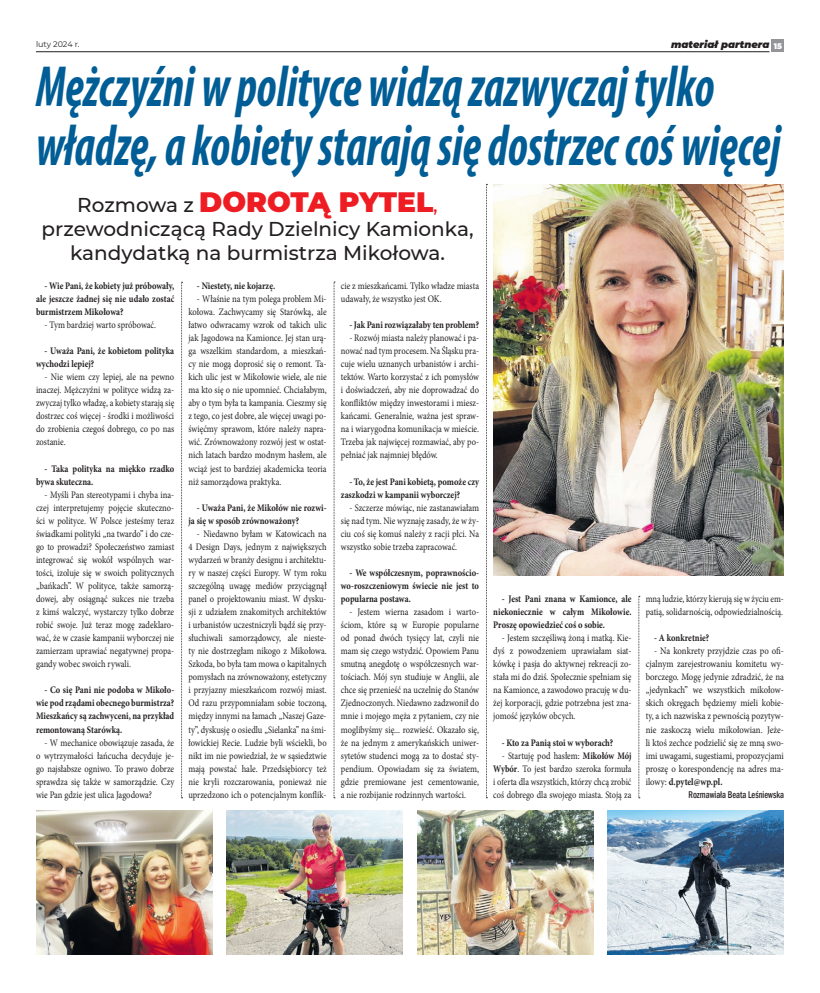
<style>
.page{position:relative;width:820px;height:993px;background:#fff}
.page>*{position:absolute;margin:0;border:0;box-sizing:border-box;transform-origin:0 0}
.tytul_maly{font:italic 700 condensed 58.3px/58.3px "Myriad Pro";color:#005d95;scale:.81 1}
.Tekst{font:900 28px "Montserrat";color:#ee1d23}
.Tekst-2{font:500 20px/24px "Montserrat";color:#231f20;text-align:center}
.Tekst-3{font:10px/13px "Minion Pro";color:#231f20;text-align:justify;scale:.85 1}
.Tekst-4{font:700 10px/13px "Minion Pro";color:#231f20;text-align:justify;scale:.85 1}
.Tekst-5{font:10px/13px "Minion Pro";color:#231f20;text-align:justify;scale:.87 1}
.Tekst-6{font:10px/13px "Minion Pro";color:#231f20;text-align:justify;scale:.84 1}
.autor{font:500 condensed 10px "Franklin Gothic";color:#231f20;scale:.85 1}
.tekst{font:italic 900 10px "Montserrat";color:#231f20}
.t1{font:8px "Montserrat";letter-spacing:-.005em;color:#231f20}
.tekst-2{font:900 8px "Montserrat";color:#fff}
.s1{font-weight:500;font-size:20px;color:#231f20}
.s2{font-weight:500;font-size:20px}
.s3{font-weight:700}
</style>
<div class="page">
<div style="left:771px;top:40px;width:12px;height:12px;background:#939598"></div>
<hr style="left:36px;top:51px;width:733px;height:1px;background:#231f20">
<img style="left:493px;top:184px;width:290px;height:391px">
<img style="left:36px;top:810px;width:176px;height:144px">
<img style="left:226px;top:810px;width:177px;height:144px">
<img style="left:417px;top:810px;width:176px;height:144px">
<img style="left:607px;top:810px;width:176px;height:144px">
<svg style="left:181px;top:282px;width:1px;height:516px"></svg>
<svg style="left:333px;top:282px;width:2px;height:516px"></svg>
<svg style="left:486px;top:184px;width:1px;height:614px"></svg>
<svg style="left:638px;top:596px;width:1px;height:202px"></svg>
<p class="t1" style="left:36px;top:39px;width:45px">luty 2024 r.</p>
<p class="tekst" style="left:670px;top:37px;width:100px">materiał partnera</p>
<p class="tekst-2" style="left:773px;top:40px;width:10px">15</p>
<p class="tytul_maly" style="left:36px;top:57px;width:919px">Mężczyźni w polityce widzą zazwyczaj tylko władzę, a kobiety starają się dostrzec coś więcej</p>
<p class="Tekst" style="left:77px;top:180px;width:362px"><span class="s1">Rozmowa z</span> DOROTĄ PYTEL<span class="s2">,</span></p>
<p class="Tekst-2" style="left:42px;top:215px;width:433px">przewodniczącą Rady Dzielnicy Kamionka, kandydatką na burmistrza Mikołowa.</p>
<p class="Tekst-4" style="left:36px;top:279px;width:164px;text-indent:9px">- Wie Pani, że kobiety już próbowały, ale jeszcze żadnej się nie udało zostać burmistrzem Mikołowa?</p>
<p class="Tekst-3" style="left:45px;top:318px;width:133px">- Tym bardziej warto spróbować.</p>
<p class="Tekst-4" style="left:36px;top:344px;width:164px;text-indent:9px">- Uważa Pani, że kobietom polityka wychodzi lepiej?</p>
<p class="Tekst-3" style="left:36px;top:370px;width:164px;text-indent:9px">- Nie wiem czy lepiej, ale na pewno inaczej. Mężczyźni w polityce widzą za&shy;zwyczaj tylko władzę, a kobiety starają się dostrzec coś więcej - środki i możliwości do zrobienia czegoś dobrego, co po nas zostanie.</p>
<p class="Tekst-4" style="left:36px;top:461px;width:164px;text-indent:9px">- Taka polityka na miękko rzadko bywa skuteczna.</p>
<p class="Tekst-3" style="left:36px;top:488px;width:164px;text-indent:9px">- Myśli Pan stereotypami i chyba ina&shy;czej interpretujemy pojęcie skuteczno&shy;ści w polityce. W Polsce jesteśmy teraz świadkami polityki „na twardo” i do cze&shy;go to prowadzi? Społeczeństwo zamiast integrować się wokół wspólnych war&shy;tości, izoluje się w swoich politycznych „bańkach”. W polityce, także samorzą&shy;dowej, aby osiągnąć sukces nie trzeba z kimś walczyć, wystarczy tylko dobrze robić swoje. Już teraz mogę zadeklaro&shy;wać, że w czasie kampanii wyborczej nie zamierzam uprawiać negatywnej propa&shy;gandy wobec swoich rywali.</p>
<p class="Tekst-4" style="left:36px;top:683px;width:164px;text-indent:9px">- Co się Pani nie podoba w Mikoło&shy;wie pod rządami obecnego burmistrza?<br>Mieszkańcy są zachwyceni, na przykład remontowaną Starówką.</p>
<p class="Tekst-3" style="left:36px;top:735px;width:164px;text-indent:9px">- W mechanice obowiązuje zasada, że o wytrzymałości łańcucha decyduje je&shy;go najsłabsze ogniwo. To prawo dobrze sprawdza się także w samorządzie. Czy wie Pan gdzie jest ulica Jagodowa?</p>
<p class="Tekst-4" style="left:197px;top:279px;width:94px">- Niestety, nie kojarzę.</p>
<p class="Tekst-3" style="left:188px;top:292px;width:164px;text-indent:9px">- Właśnie na tym polega problem Mi&shy;kołowa. Zachwycamy się Starówką, ale łatwo odwracamy wzrok od takich ulic jak Jagodowa na Kamionce. Jej stan urą&shy;ga wszelkim standardom, a mieszkań&shy;cy nie mogą doprosić się o remont. Ta&shy;kich ulic jest w Mikołowie wiele, ale nie ma kto się o nie upomnieć. Chciałabym, aby o tym była ta kampania. Cieszmy się z tego, co jest dobre, ale więcej uwagi po&shy;święćmy sprawom, które należy napra&shy;wić. Zrównoważony rozwój jest w ostat&shy;nich latach bardzo modnym hasłem, ale wciąż jest to bardziej akademicka teoria niż samorządowa praktyka.</p>
<p class="Tekst-4" style="left:188px;top:500px;width:164px;text-indent:9px">- Uważa Pani, że Mikołów nie rozwi&shy;ja się w sposób zrównoważony?</p>
<p class="Tekst-3" style="left:188px;top:527px;width:164px;text-indent:9px">- Niedawno byłam w Katowicach na 4 Design Days, jednym z największych wydarzeń w branży designu i architektu&shy;ry w naszej części Europy. W tym roku szczególną uwagę mediów przyciągnął panel o projektowaniu miast. W dysku&shy;sji z udziałem znakomitych architektów i urbanistów uczestniczyli bądź się przy&shy;słuchiwali samorządowcy, ale nieste&shy;ty nie dostrzegłam nikogo z Mikołowa.<br>Szkoda, bo była tam mowa o kapitalnych pomysłach na zrównoważony, estetyczny i przyjazny mieszkańcom rozwój miast.<br>Od razu przypomniałam sobie toczoną, między innymi na łamach „Naszej Gaze&shy;ty”, dyskusję o osiedlu „Sielanka” na śmi&shy;łowickiej Recie. Ludzie byli wściekli, bo nikt im nie powiedział, że w sąsiedztwie mają powstać hale. Przedsiębiorcy też nie kryli rozczarowania, ponieważ nie uprzedzono ich o potencjalnym konflik-</p>
<p class="Tekst-3" style="left:341px;top:279px;width:164px">cie z mieszkańcami. Tylko władze miasta udawały, że wszystko jest OK.</p>
<p class="Tekst-4" style="left:349px;top:318px;width:154px">- Jak Pani rozwiązałaby ten problem?</p>
<p class="Tekst-3" style="left:341px;top:331px;width:164px;text-indent:9px">- Rozwój miasta należy planować i pa&shy;nować nad tym procesem. Na Śląsku pra&shy;cuje wielu uznanych urbanistów i archi&shy;tektów. Warto korzystać z ich pomysłów i doświadczeń, aby nie doprowadzać do konfliktów między inwestorami i miesz&shy;kańcami. Generalnie, ważna jest spraw&shy;na i wiarygodna komunikacja w mieście.<br>Trzeba jak najwięcej rozmawiać, aby po&shy;pełniać jak najmniej błędów.</p>
<p class="Tekst-4" style="left:341px;top:474px;width:164px;text-indent:9px">- To, że jest Pani kobietą, pomoże czy zaszkodzi w kampanii wyborczej?</p>
<p class="Tekst-3" style="left:341px;top:501px;width:164px;text-indent:9px">- Szczerze mówiąc, nie zastanawiałam się nad tym. Nie wyznaję zasady, że w ży&shy;ciu coś się komuś należy z racji płci. Na wszystko sobie trzeba zapracować.</p>
<p class="Tekst-4" style="left:341px;top:566px;width:164px;text-indent:9px">- We współczesnym, poprawnościo&shy;wo-roszczeniowym świecie nie jest to popularna postawa.</p>
<p class="Tekst-3" style="left:341px;top:605px;width:164px;text-indent:9px">- Jestem wierna zasadom i warto&shy;ściom, które są w Europie popularne od ponad dwóch tysięcy lat, czyli nie mam się czego wstydzić. Opowiem Panu smutną anegdotę o współczesnych war&shy;tościach. Mój syn studiuje w Anglii, ale chce się przenieść na uczelnię do Stanów Zjednoczonych. Niedawno zadzwonił do mnie i mojego męża z pytaniem, czy nie moglibyśmy się... rozwieść. Okazało się, że na jednym z amerykańskich uniwer&shy;sytetów studenci mogą za to dostać sty&shy;pendium. Opowiadam się za światem, gdzie premiowane jest cementowanie, a nie rozbijanie rodzinnych wartości.</p>
<p class="Tekst-4" style="left:493px;top:592px;width:164px;text-indent:9px">- Jest Pani znana w Kamionce, ale niekoniecznie w całym Mikołowie.<br>Proszę opowiedzieć coś o sobie.</p>
<p class="Tekst-3" style="left:493px;top:631px;width:164px;text-indent:9px">- Jestem szczęśliwą żoną i matką. Kie&shy;dyś z powodzeniem uprawiałam siat&shy;kówkę i pasja do aktywnej rekreacji zo&shy;stała mi do dziś. Społecznie spełniam się na Kamionce, a zawodowo pracuję w du&shy;żej korporacji, gdzie potrzebna jest zna&shy;jomość języków obcych.</p>
<p class="Tekst-4" style="left:501px;top:735px;width:133px">- Kto za Panią stoi w wyborach?</p>
<p class="Tekst-6" style="left:493px;top:748px;width:166px;text-indent:9px">- Startuję pod hasłem: <span class="s3">Mikołów Mój Wybór</span>. To jest bardzo szeroka formuła i oferta dla wszystkich, którzy chcą zrobić coś dobrego dla swojego miasta. Stoją za</p>
<p class="Tekst-6" style="left:645px;top:592px;width:166px">mną ludzie, którzy kierują się w życiu em&shy;patią, solidarnością, odpowiedzialnością.</p>
<p class="Tekst-4" style="left:654px;top:631px;width:66px">- A konkretnie?</p>
<p class="Tekst-5" style="left:645px;top:644px;width:160px;text-indent:9px">- Na konkrety przyjdzie czas po ofi&shy;cjalnym zarejestrowaniu komitetu wy&shy;borczego. Mogę jedynie zdradzić, że na „jedynkach” we wszystkich mikołow&shy;skich okręgach będziemy mieli kobie&shy;ty, a ich nazwiska z pewnością pozytyw&shy;nie zaskoczą wielu mikołowian. Jeże&shy;li ktoś zechce podzielić się ze mną swo&shy;imi uwagami, sugestiami, propozycjami proszę o korespondencję na adres ma&shy;ilowy: <span class="s3">d.pytel@wp.pl.</span></p>
<p class="autor" style="left:688px;top:787px;width:114px">Rozmawiała Beata Leśniewska</p>
</div>
